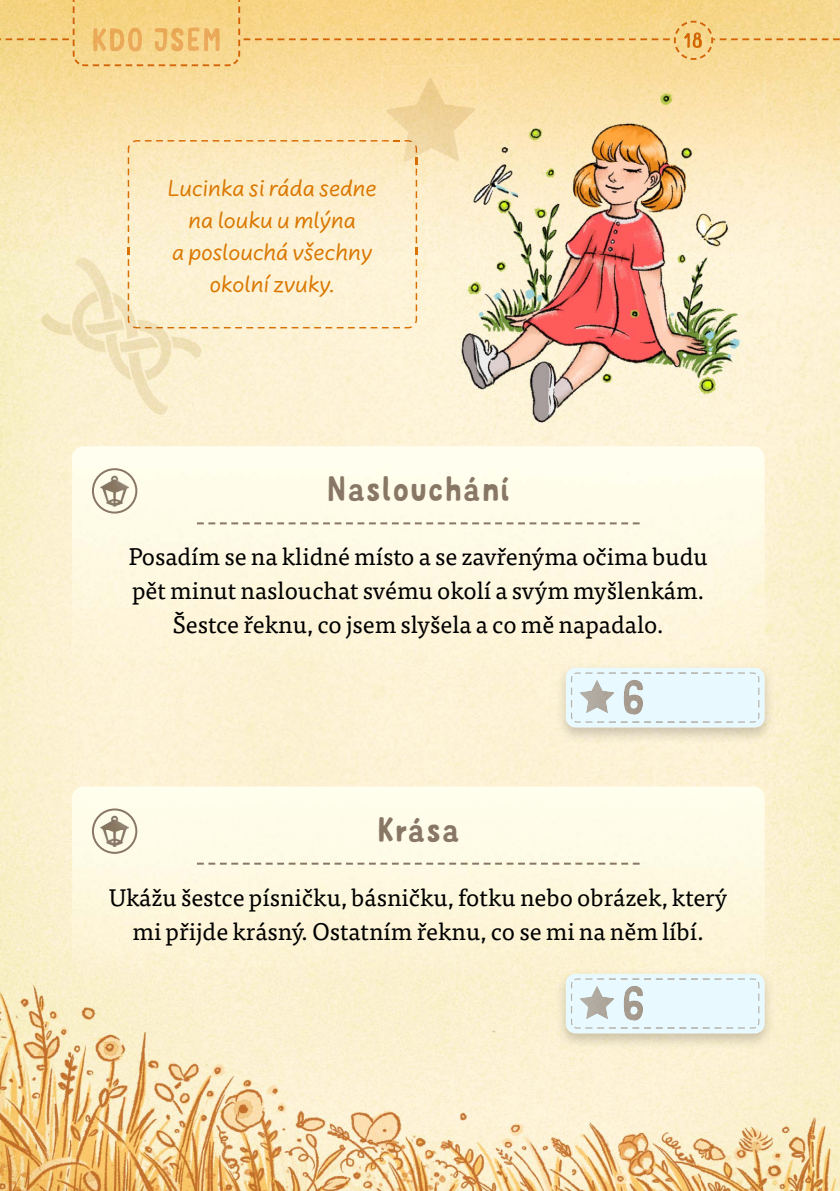
<style>
.page{position:relative;width:840px;height:1191px;background:#fff}
.page>*{position:absolute;margin:0;border:0;box-sizing:border-box;transform-origin:0 0}
.t1{font:34px "Mr Dodo Regular Rounded";color:#897765}
.t2{font:24px/34px "Tisa Pro";color:#000;text-align:center}
.t3{font:24px/32px "Uberhand Pro";color:#da7802;text-align:center}
</style>
<div class="page">
<img style="left:0;top:252px;width:839px;height:578px">
<img style="left:0;top:0;width:139px;height:252px">
<img style="left:210px;top:0;width:279px;height:252px">
<img style="left:489px;top:0;width:350px;height:126px">
<img style="left:139px;top:66px;width:71px;height:186px">
<img style="left:764px;top:126px;width:75px;height:126px">
<img style="left:839px;top:830px;width:1px;height:361px">
<img style="left:0;top:830px;width:139px;height:361px">
<img style="left:700px;top:830px;width:139px;height:361px">
<img style="left:139px;top:973px;width:420px;height:218px">
<img style="left:559px;top:1049px;width:141px;height:142px">
<img style="left:8px;top:252px;width:228px;height:194px">
<img style="left:71px;top:228px;width:49px;height:24px">
<img style="left:382px;top:65px;width:95px;height:109px">
<img style="left:128px;top:157px;width:1px;height:86px">
<img style="left:128px;top:259px;width:1px;height:52px">
<img style="left:219px;top:327px;width:181px;height:1px">
<img style="left:145px;top:327px;width:74px;height:1px">
<img style="left:415px;top:180px;width:2px;height:63px">
<svg style="left:415px;top:248px;width:2px;height:7px"></svg>
<img style="left:415px;top:259px;width:2px;height:52px">
<img style="left:145px;top:140px;width:232px;height:2px">
<svg style="left:382px;top:140px;width:35px;height:35px"></svg>
<svg style="left:128px;top:140px;width:12px;height:13px"></svg>
<svg style="left:404px;top:316px;width:13px;height:12px"></svg>
<svg style="left:128px;top:316px;width:12px;height:12px"></svg>
<img style="left:72px;top:446px;width:692px;height:221px">
<svg style="left:197px;top:522px;width:442px;height:2px"></svg>
<img style="left:100px;top:474px;width:29px;height:32px">
<div style="left:92px;top:468px;width:45px;height:45px;border:2px solid #897765;border-radius:50%"></div>
<img style="left:72px;top:786px;width:692px;height:187px">
<svg style="left:197px;top:862px;width:442px;height:2px"></svg>
<img style="left:100px;top:814px;width:29px;height:33px">
<div style="left:92px;top:808px;width:45px;height:46px;border:2px solid #897765;border-radius:50%"></div>
<img style="left:554px;top:662px;width:220px;height:81px">
<img style="left:554px;top:662px;width:210px;height:5px">
<div style="left:565px;top:668px;width:199px;height:59px;background:#e8faff;border-radius:10px"></div>
<img style="left:758px;top:687px;width:1px;height:20px">
<img style="left:574px;top:672px;width:185px;height:10px">
<svg style="left:571px;top:676px;width:1px;height:31px"></svg>
<img style="left:571px;top:712px;width:188px;height:10px">
<img style="left:579px;top:680px;width:35px;height:33px">
<img style="left:623px;top:679px;width:19px;height:36px">
<img style="left:554px;top:968px;width:220px;height:81px">
<img style="left:554px;top:968px;width:210px;height:5px">
<div style="left:565px;top:973px;width:199px;height:60px;background:#e8faff;border-radius:10px"></div>
<img style="left:758px;top:993px;width:1px;height:20px">
<img style="left:574px;top:978px;width:185px;height:10px">
<svg style="left:571px;top:982px;width:1px;height:31px"></svg>
<img style="left:571px;top:1018px;width:188px;height:10px">
<img style="left:579px;top:986px;width:35px;height:33px">
<img style="left:623px;top:985px;width:19px;height:35px">
<img style="left:453px;top:72px;width:311px;height:363px">
<img style="left:453px;top:72px;width:26px;height:101px">
<img style="left:0;top:38px;width:839px;height:2px">
<img style="left:673px;top:21px;width:39px;height:39px">
<img style="left:74px;top:0;width:165px;height:51px">
<img style="left:73px;top:0;width:2px;height:46px">
<img style="left:238px;top:0;width:2px;height:46px">
<img style="left:73px;top:51px;width:167px;height:15px">
<img style="left:93px;top:27px;width:126px;height:25px">
<p class="t3" style="left:168px;top:170px;width:210px">Lucinka si ráda sedne na louku u mlýna<br>a poslouchá všechny okolní zvuky.</p>
<h1 class="t1" style="left:326px;top:468px;width:185px">Naslouchání</h1>
<p class="t2" style="left:129px;top:538px;width:580px">Posadím se na klidné místo a se zavřenýma očima budu pět minut naslouchat svému okolí a svým myšlenkám.<br>Šestce řeknu, co jsem slyšela a co mě napadalo.</p>
<h1 class="t1" style="left:376px;top:808px;width:85px">Krása</h1>
<p class="t2" style="left:109px;top:879px;width:619px">Ukážu šestce písničku, básničku, fotku nebo obrázek, který mi přijde krásný. Ostatním řeknu, co se mi na něm líbí.</p>
</div>
